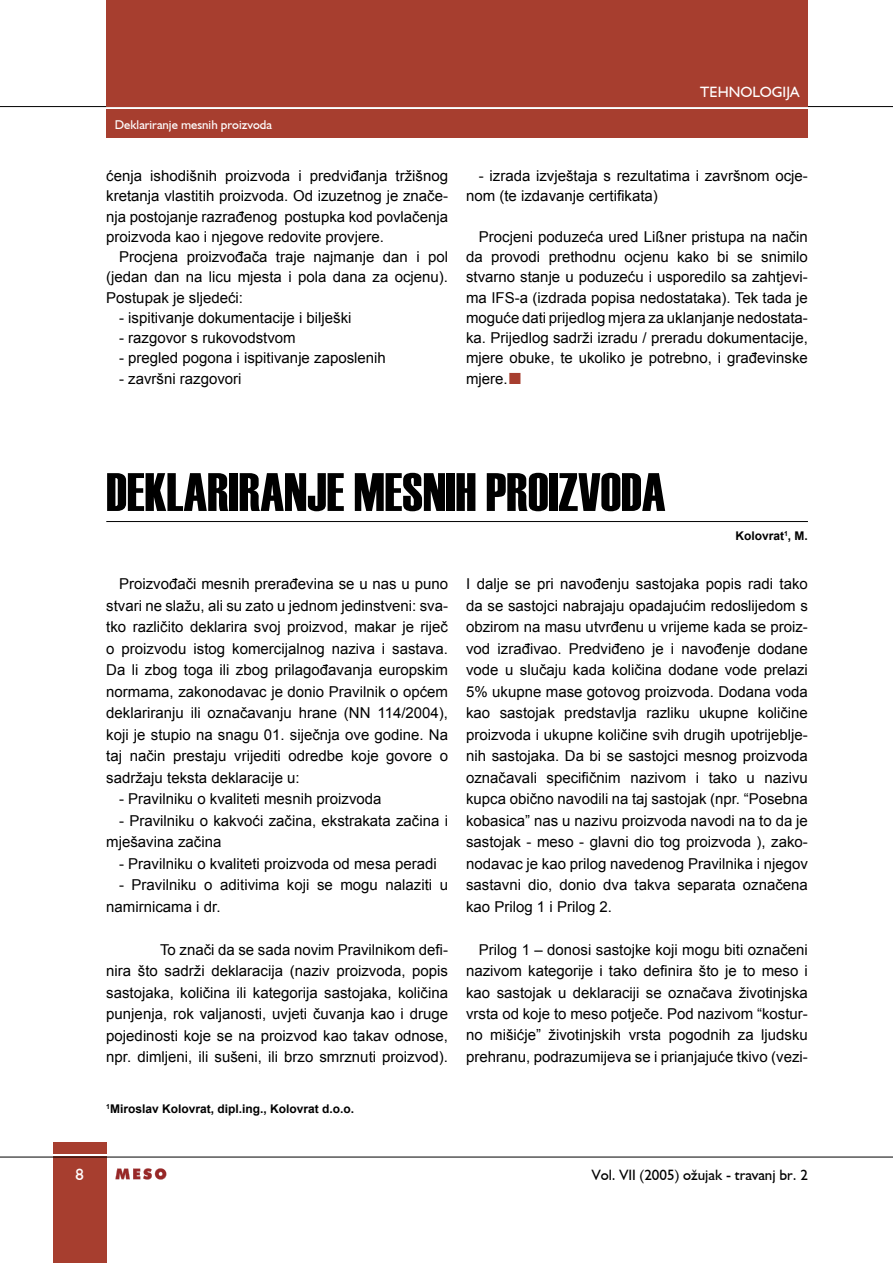
<style>
.page{position:relative;width:893px;height:1263px;background:#fff}
.page>*{position:absolute;margin:0;border:0;box-sizing:border-box;transform-origin:0 0}
.naslov_glavni{font:54px "Haettenschweiler";color:#000}
.t1{font:16.5px "Humanist 521 BT";color:#fff}
.tekst{font:15px/21.5px "Arial";color:#000;text-align:justify}
.t2{font:15px "Humanist 521 BT";color:#000}
.tekst-2{font:15px "Humanist 521 BT";color:#fff}
.tekst-3{font:12.75px "Humanist 521 BT";color:#fff}
.autor_fusnota{font:700 12px "Arial";color:#000}
.s1{font-size:24px;color:#a73e2f}
</style>
<div class="page">
<svg style="left:115px;top:1168px;width:51px;height:11px"></svg>
<div style="left:53px;top:1157px;width:53px;height:106px;background:#a73e2f"></div>
<hr style="left:0;top:1157px;width:893px;height:1px;background:#000">
<div style="left:53px;top:1143px;width:53px;height:11px;background:#a73e2f"></div>
<hr style="left:0;top:106px;width:893px;height:1px;background:#000">
<div style="left:106px;top:0;width:702px;height:107px;background:#a73e2f"></div>
<hr style="left:106px;top:521px;width:702px;height:1px;background:#000">
<div style="left:106px;top:110px;width:702px;height:28px;background:#a73e2f"></div>
<p class="tekst-3" style="left:115px;top:116px;width:159px">Deklariranje mesnih proizvoda</p>
<p class="tekst" style="left:106px;top:166px;width:343px;line-height:20.2px">ćenja ishodišnih proizvoda i predviđanja tržišnog kretanja vlastitih proizvoda. Od izuzetnog je znače&shy;nja postojanje razrađenog postupka kod povlačenja proizvoda kao i njegove redovite provjere.</p>
<p class="tekst" style="left:106px;top:247px;width:343px;line-height:20.2px;text-indent:13px">Procjena proizvođača traje najmanje dan i pol (jedan dan na licu mjesta i pola dana za ocjenu).<br>Postupak je sljedeći:</p>
<p class="tekst" style="left:119px;top:307px;width:234px">- ispitivanje dokumentacije i bilješki</p>
<p class="tekst" style="left:119px;top:327px;width:178px">- razgovor s rukovodstvom</p>
<p class="tekst" style="left:119px;top:347px;width:268px">- pregled pogona i ispitivanje zaposlenih</p>
<p class="tekst" style="left:119px;top:368px;width:124px">- završni razgovori</p>
<p class="tekst-2" style="left:700px;top:83px;width:101px">TEHNOLOGIJA</p>
<p class="tekst" style="left:466px;top:166px;width:343px;line-height:20.2px;text-indent:13px">- izrada izvještaja s rezultatima i završnom ocje&shy;nom (te izdavanje certifikata)</p>
<p class="tekst" style="left:466px;top:227px;width:343px;line-height:20.2px;text-indent:13px">Procjeni poduzeća ured Lißner pristupa na način da provodi prethodnu ocjenu kako bi se snimilo stvarno stanje u poduzeću i usporedilo sa zahtjevi&shy;ma IFS-a (izdrada popisa nedostataka). Tek tada je moguće dati prijedlog mjera za uklanjanje nedostata&shy;ka. Prijedlog sadrži izradu / preradu dokumentacije, mjere obuke, te ukoliko je potrebno, i građevinske mjere.<span class="s1">■</span></p>
<p class="naslov_glavni" style="left:106px;top:455px;width:561px">DEKLARIRANJE MESNIH PROIZVODA</p>
<p class="autor_fusnota" style="left:735px;top:528px;width:74px">Kolovrat<sup>1</sup>, M.</p>
<p class="tekst" style="left:106px;top:574px;width:343px;text-indent:13px">Proizvođači mesnih prerađevina se u nas u puno stvari ne slažu, ali su zato u jednom jedinstveni: sva&shy;tko različito deklarira svoj proizvod, makar je riječ o proizvodu istog komercijalnog naziva i sastava.<br>Da li zbog toga ili zbog prilagođavanja europskim normama, zakonodavac je donio Pravilnik o općem deklariranju ili označavanju hrane (NN 114/2004), koji je stupio na snagu 01. siječnja ove godine. Na taj način prestaju vrijediti odredbe koje govore o sadržaju teksta deklaracije u:</p>
<p class="tekst" style="left:119px;top:788px;width:264px">- Pravilniku o kvaliteti mesnih proizvoda</p>
<p class="tekst" style="left:106px;top:810px;width:343px;text-indent:13px">- Pravilniku o kakvoći začina, ekstrakata začina i mješavina začina</p>
<p class="tekst" style="left:119px;top:853px;width:319px">- Pravilniku o kvaliteti proizvoda od mesa peradi</p>
<p class="tekst" style="left:106px;top:874px;width:343px;text-indent:13px">- Pravilniku o aditivima koji se mogu nalaziti u namirnicama i dr.</p>
<p class="tekst" style="left:106px;top:939px;width:343px;text-indent:54px">To znači da se sada novim Pravilnikom defi&shy;nira što sadrži deklaracija (naziv proizvoda, popis sastojaka, količina ili kategorija sastojaka, količina punjenja, rok valjanosti, uvjeti čuvanja kao i druge pojedinosti koje se na proizvod kao takav odnose, npr. dimljeni, ili sušeni, ili brzo smrznuti proizvod).</p>
<p class="autor_fusnota" style="left:106px;top:1101px;width:249px"><sup>1</sup>Miroslav Kolovrat, dipl.ing., Kolovrat d.o.o.</p>
<p class="tekst" style="left:466px;top:574px;width:343px">I dalje se pri navođenju sastojaka popis radi tako da se sastojci nabrajaju opadajućim redoslijedom s obzirom na masu utvrđenu u vrijeme kada se proiz&shy;vod izrađivao. Predviđeno je i navođenje dodane vode u slučaju kada količina dodane vode prelazi 5% ukupne mase gotovog proizvoda. Dodana voda kao sastojak predstavlja razliku ukupne količine proizvoda i ukupne količine svih drugih upotrijeblje&shy;nih sastojaka. Da bi se sastojci mesnog proizvoda označavali specifičnim nazivom i tako u nazivu kupca obično navodili na taj sastojak (npr. “Posebna kobasica” nas u nazivu proizvoda navodi na to da je sastojak - meso - glavni dio tog proizvoda ), zako&shy;nodavac je kao prilog navedenog Pravilnika i njegov sastavni dio, donio dva takva separata označena kao Prilog 1 i Prilog 2.</p>
<p class="tekst" style="left:466px;top:939px;width:343px;text-indent:13px">Prilog 1 – donosi sastojke koji mogu biti označeni nazivom kategorije i tako definira što je to meso i kao sastojak u deklaraciji se označava životinjska vrsta od koje to meso potječe. Pod nazivom “kostur&shy;no mišićje” životinjskih vrsta pogodnih za ljudsku prehranu, podrazumijeva se i prianjajuće tkivo (vezi-</p>
<p class="t1" style="left:76px;top:1164px;width:10px">8</p>
<p class="t2" style="left:592px;top:1165px;width:218px">Vol. VII (2005) ožujak - travanj br. 2</p>
</div>
